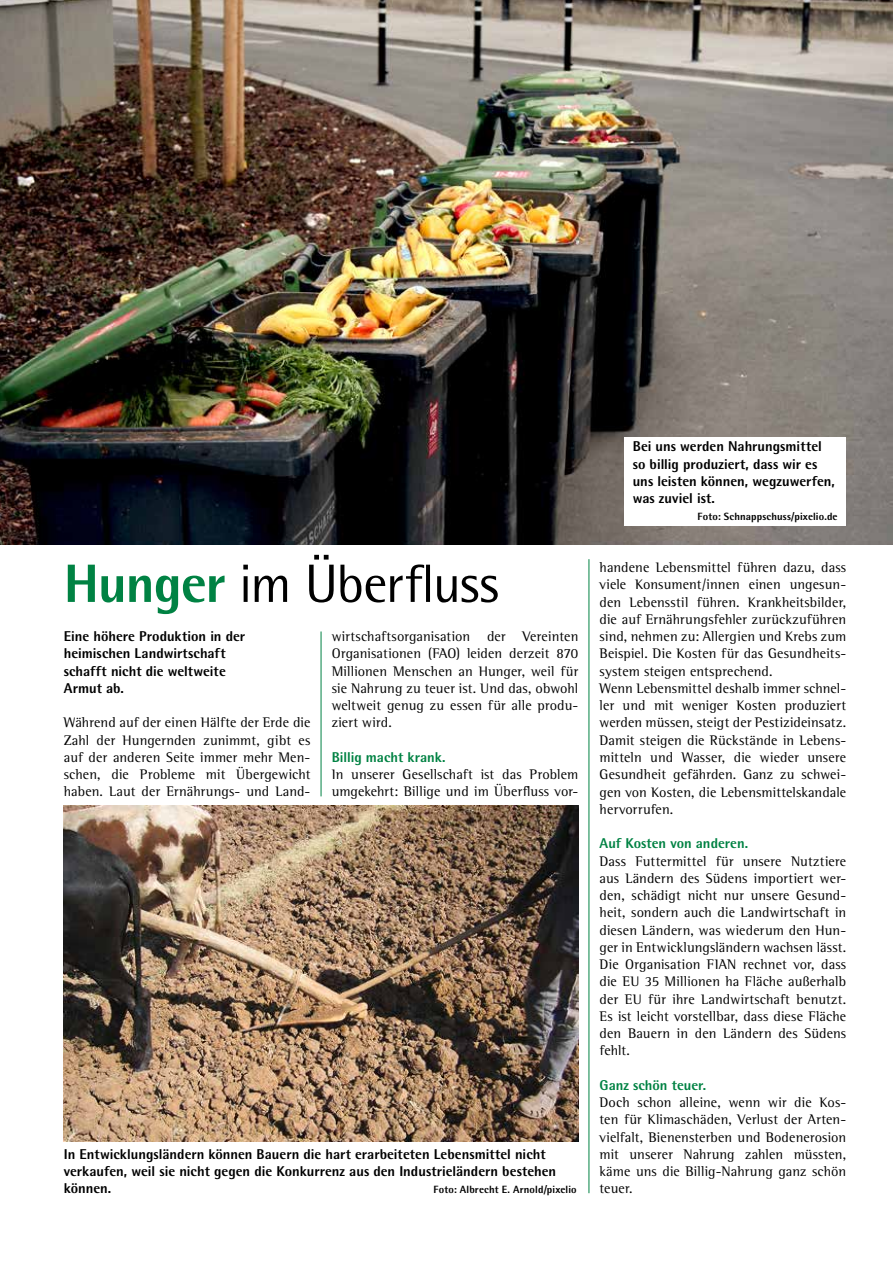
<style>
.page{position:relative;width:893px;height:1263px;background:#fff}
.page>*{position:absolute;margin:0;border:0;box-sizing:border-box;transform-origin:0 0}
.t1{font:54px "Agfa Rotis Semisans";letter-spacing:-.02em;color:#000}
.t2{font:14.25px/17.2px "Agfa Rotis Semi Serif";letter-spacing:.01em;color:#000;text-align:justify}
.t3{font:800 14.25px/17.2px "Agfa Rotis Semisans";color:#000}
.t4{font:800 14.25px "Agfa Rotis Semisans";color:#008243}
.t5{font:800 10.5px "Agfa Rotis Semisans";letter-spacing:.01em;color:#000}
.s1{font-weight:800;color:#008243}
</style>
<div class="page">
<img style="left:0;top:0;width:893px;height:544px">
<img style="left:64px;top:805px;width:515px;height:336px">
<div style="left:624px;top:437px;width:222px;height:89px;background:#fff"></div>
<hr style="left:321px;top:631px;width:1px;height:165px;background:#008243">
<hr style="left:589px;top:559px;width:1px;height:634px;background:#008243">
<h1 class="t1" style="left:64px;top:552px;width:436px"><span class="s1">Hunger</span> im Überfluss</h1>
<p class="t2" style="left:332px;top:628px;width:248px">wirtschaftsorganisation der Vereinten Organisationen (FAO) leiden derzeit 870<br>Millionen Menschen an Hunger, weil für sie Nahrung zu teuer ist. Und das, obwohl weltweit genug zu essen für alle produ&shy;ziert wird.</p>
<p class="t4" style="left:332px;top:748px;width:116px">Billig macht krank.</p>
<p class="t2" style="left:332px;top:766px;width:248px">In unserer Gesellschaft ist das Problem umgekehrt: Billige und im Überfluss vor-</p>
<p class="t3" style="left:64px;top:627px;width:183px">Eine höhere Produktion in der heimischen Landwirtschaft schafft nicht die weltweite<br>Armut ab.</p>
<p class="t2" style="left:64px;top:714px;width:248px">Während auf der einen Hälfte der Erde die Zahl der Hungernden zunimmt, gibt es auf der anderen Seite immer mehr Men&shy;schen, die Probleme mit Übergewicht haben. Laut der Ernährungs- und Land-</p>
<p class="t3" style="left:64px;top:1145px;width:494px">In Entwicklungsländern können Bauern die hart erarbeiteten Lebensmittel nicht verkaufen, weil sie nicht gegen die Konkurrenz aus den Industrieländern bestehen können.</p>
<p class="t5" style="left:434px;top:1183px;width:145px">Foto: Albrecht E. Arnold/pixelio</p>
<p class="t3" style="left:633px;top:438px;width:204px">Bei uns werden Nahrungsmittel so billig produziert, dass wir es uns leisten können, wegzuwerfen, was zuviel ist.</p>
<p class="t5" style="left:698px;top:510px;width:142px">Foto: Schnappschuss/pixelio.de</p>
<p class="t2" style="left:600px;top:559px;width:248px;text-align:left">handene Lebensmittel führen dazu, dass viele Konsument/innen einen ungesun&shy;den Lebensstil führen. Krankheitsbilder, die auf Ernährungsfehler zurückzuführen sind, nehmen zu: Allergien und Krebs zum Beispiel. Die Kosten für das Gesundheits&shy;system steigen entsprechend.<br>Wenn Lebensmittel deshalb immer schnel&shy;ler und mit weniger Kosten produziert werden müssen, steigt der Pestizideinsatz.<br>Damit steigen die Rückstände in Lebens&shy;mitteln und Wasser, die wieder unsere Gesundheit gefährden. Ganz zu schwei&shy;gen von Kosten, die Lebensmittelskandale hervorrufen.</p>
<p class="t4" style="left:600px;top:834px;width:150px">Auf Kosten von anderen.</p>
<p class="t2" style="left:600px;top:852px;width:248px">Dass Futtermittel für unsere Nutztiere aus Ländern des Südens importiert wer&shy;den, schädigt nicht nur unsere Gesund&shy;heit, sondern auch die Landwirtschaft in diesen Ländern, was wiederum den Hun&shy;ger in Entwicklungsländern wachsen lässt.<br>Die Organisation FIAN rechnet vor, dass die EU 35 Millionen ha Fläche außerhalb der EU für ihre Landwirtschaft benutzt.<br>Es ist leicht vorstellbar, dass diese Fläche den Bauern in den Ländern des Südens fehlt.</p>
<p class="t4" style="left:600px;top:1076px;width:108px">Ganz schön teuer.</p>
<p class="t2" style="left:600px;top:1094px;width:248px">Doch schon alleine, wenn wir die Kos&shy;ten für Klimaschäden, Verlust der Arten&shy;vielfalt, Bienensterben und Bodenerosion mit unserer Nahrung zahlen müssten, käme uns die Billig-Nahrung ganz schön teuer.</p>
</div>
